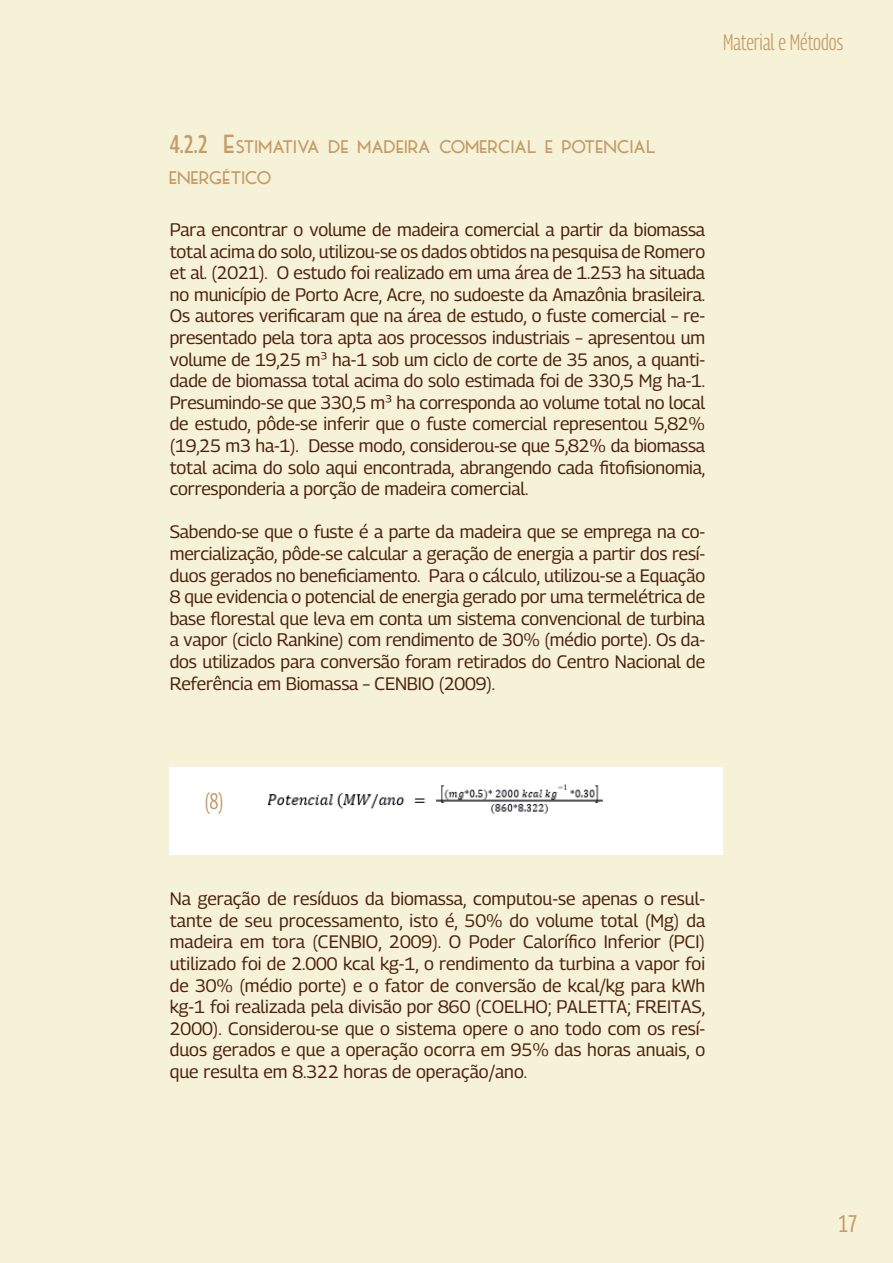
<style>
.page{position:relative;width:893px;height:1263px;background:#f6f2d7}
.page>*{position:absolute;margin:0;border:0;box-sizing:border-box;transform-origin:0 0}
.t1{font:24px "Georama Condensed";color:#c39c67}
.t2{font:300 22.5px "Georama Condensed";color:#c39c67}
.t3{font:100 extra-condensed 18px/21.6px "Georama Roman";letter-spacing:-.01em;color:#4b200c;text-align:justify}
.t4{font:700 17.85px/30.6px "MB Picture House One W01";color:#c39c67}
.s1{font-family:"Georama Condensed";font-weight:500;font-size:25.5px}
.s2{font-size:25.5px}
</style>
<div class="page">
<div style="left:170px;top:768px;width:553px;height:87px;background:#fff"></div>
<img style="left:268px;top:784px;width:335px;height:30px">
<p class="t2" style="left:723px;top:25px;width:121px">Material e Métodos</p>
<p class="t4" style="left:170px;top:132px;width:488px"><span class="s1">4.2.2</span> <span class="s2">E</span>STIMATIVA DE MADEIRA COMERCIAL E POTENCIAL<br>ENERGÉTICO</p>
<p class="t3" style="left:170px;top:218px;width:537px">Para encontrar o volume de madeira comercial a partir da biomassa total acima do solo, utilizou-se os dados obtidos na pesquisa de Romero et al. (2021). O estudo foi realizado em uma área de 1.253 ha situada no município de Porto Acre, Acre, no sudoeste da Amazônia brasileira.<br>Os autores verificaram que na área de estudo, o fuste comercial – re&shy;presentado pela tora apta aos processos industriais – apresentou um volume de 19,25 m³ ha-1 sob um ciclo de corte de 35 anos, a quanti&shy;dade de biomassa total acima do solo estimada foi de 330,5 Mg ha-1.<br>Presumindo-se que 330,5 m³ ha corresponda ao volume total no local de estudo, pôde-se inferir que o fuste comercial representou 5,82% (19,25 m3 ha-1). Desse modo, considerou-se que 5,82% da biomassa total acima do solo aqui encontrada, abrangendo cada fitofisionomia, corresponderia a porção de madeira comercial.</p>
<p class="t3" style="left:170px;top:521px;width:537px">Sabendo-se que o fuste é a parte da madeira que se emprega na co&shy;mercialização, pôde-se calcular a geração de energia a partir dos resí&shy;duos gerados no beneficiamento. Para o cálculo, utilizou-se a Equação 8 que evidencia o potencial de energia gerado por uma termelétrica de base florestal que leva em conta um sistema convencional de turbina a vapor (ciclo Rankine) com rendimento de 30% (médio porte). Os da&shy;dos utilizados para conversão foram retirados do Centro Nacional de Referência em Biomassa – CENBIO (2009).</p>
<p class="t3" style="left:170px;top:887px;width:537px">Na geração de resíduos da biomassa, computou-se apenas o resul&shy;tante de seu processamento, isto é, 50% do volume total (Mg) da madeira em tora (CENBIO, 2009). O Poder Calorífico Inferior (PCI) utilizado foi de 2.000 kcal kg-1, o rendimento da turbina a vapor foi de 30% (médio porte) e o fator de conversão de kcal/kg para kWh kg-1 foi realizada pela divisão por 860 (COELHO; PALETTA; FREITAS, 2000). Considerou-se que o sistema opere o ano todo com os resí&shy;duos gerados e que a operação ocorra em 95% das horas anuais, o que resulta em 8.322 horas de operação/ano.</p>
<h1 class="t1" style="left:839px;top:1205px;width:20px">17</h1>
</div>
